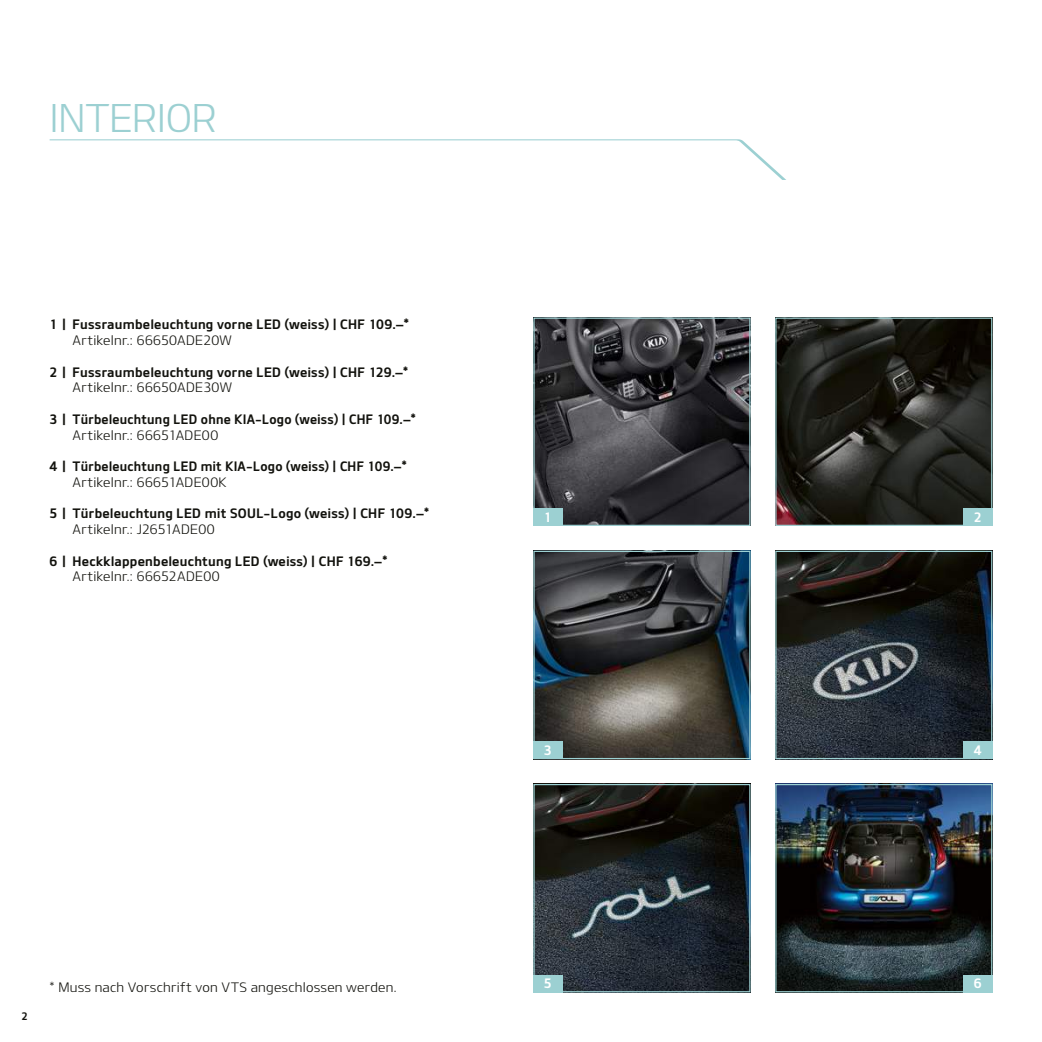
<style>
.page{position:relative;width:1042px;height:1042px;background:#fff}
.page>*{position:absolute;margin:0;border:0;box-sizing:border-box;transform-origin:0 0}
.t1{font:38.5px "Design KOTFL";letter-spacing:-.01em;color:#9cd0d2}
.t2{font:13.12px "Design KOTFB";letter-spacing:.02em;color:#12120d}
.t3{font:13.12px "Design KOTFL";letter-spacing:.02em;color:#12120d}
.t4{font:13.12px "Design KOTFB";color:#fff}
.t5{font:10.5px "Design KOTFB";color:#12120d}
</style>
<div class="page">
<img style="left:777px;top:553px;width:213px;height:204px">
<div style="left:775px;top:551px;width:217px;height:208px;border:1px solid #9cd0d2"></div>
<img style="left:777px;top:786px;width:213px;height:204px">
<div style="left:775px;top:784px;width:217px;height:208px;border:1px solid #9cd0d2"></div>
<img style="left:535px;top:553px;width:213px;height:204px">
<div style="left:533px;top:551px;width:217px;height:208px;border:1px solid #9cd0d2"></div>
<img style="left:535px;top:786px;width:213px;height:204px">
<div style="left:533px;top:784px;width:217px;height:208px;border:1px solid #9cd0d2"></div>
<div style="left:963px;top:742px;width:29px;height:17px;background:#9cd0d2"></div>
<div style="left:963px;top:975px;width:29px;height:17px;background:#9cd0d2"></div>
<div style="left:533px;top:742px;width:29px;height:17px;background:#9cd0d2"></div>
<div style="left:533px;top:975px;width:29px;height:17px;background:#9cd0d2"></div>
<img style="left:535px;top:319px;width:213px;height:205px">
<div style="left:533px;top:317px;width:217px;height:209px;border:1px solid #9cd0d2"></div>
<img style="left:777px;top:319px;width:213px;height:205px">
<div style="left:775px;top:317px;width:217px;height:209px;border:1px solid #9cd0d2"></div>
<div style="left:533px;top:508px;width:29px;height:18px;background:#9cd0d2"></div>
<div style="left:963px;top:508px;width:29px;height:18px;background:#9cd0d2"></div>
<svg style="left:50px;top:139px;width:736px;height:41px"></svg>
<h1 class="t1" style="left:50px;top:93px;width:169px">INTERIOR</h1>
<p class="t2" style="left:50px;top:316px;width:361px">1 | Fussraumbeleuchtung vorne LED (weiss) | CHF 109.–*</p>
<p class="t3" style="left:72px;top:332px;width:161px">Artikelnr.: 66650ADE20W</p>
<p class="t2" style="left:50px;top:363px;width:360px">2 | Fussraumbeleuchtung vorne LED (weiss) | CHF 129.–*</p>
<p class="t3" style="left:72px;top:379px;width:161px">Artikelnr.: 66650ADE30W</p>
<p class="t2" style="left:50px;top:411px;width:368px">3 | Türbeleuchtung LED ohne KIA-Logo (weiss) | CHF 109.–*</p>
<p class="t3" style="left:72px;top:426px;width:147px">Artikelnr.: 66651ADE00</p>
<p class="t2" style="left:50px;top:458px;width:358px">4 | Türbeleuchtung LED mit KIA-Logo (weiss) | CHF 109.–*</p>
<p class="t3" style="left:72px;top:474px;width:156px">Artikelnr.: 66651ADE00K</p>
<p class="t2" style="left:50px;top:505px;width:381px">5 | Türbeleuchtung LED mit SOUL-Logo (weiss) | CHF 109.–*</p>
<p class="t3" style="left:72px;top:521px;width:144px">Artikelnr.: J2651ADE00</p>
<p class="t2" style="left:50px;top:552px;width:339px">6 | Heckklappenbeleuchtung LED (weiss) | CHF 169.–*</p>
<p class="t3" style="left:72px;top:568px;width:149px">Artikelnr.: 66652ADE00</p>
<p class="t5" style="left:22px;top:1009px;width:8px">2</p>
<p class="t3" style="left:50px;top:979px;width:349px">* Muss nach Vorschrift von VTS angeschlossen werden.</p>
<p class="t4" style="left:544px;top:509px;width:9px">1</p>
<p class="t4" style="left:974px;top:509px;width:9px">2</p>
<p class="t4" style="left:544px;top:742px;width:9px">3</p>
<p class="t4" style="left:544px;top:975px;width:9px">5</p>
<p class="t4" style="left:974px;top:742px;width:9px">4</p>
<p class="t4" style="left:974px;top:975px;width:9px">6</p>
</div>
